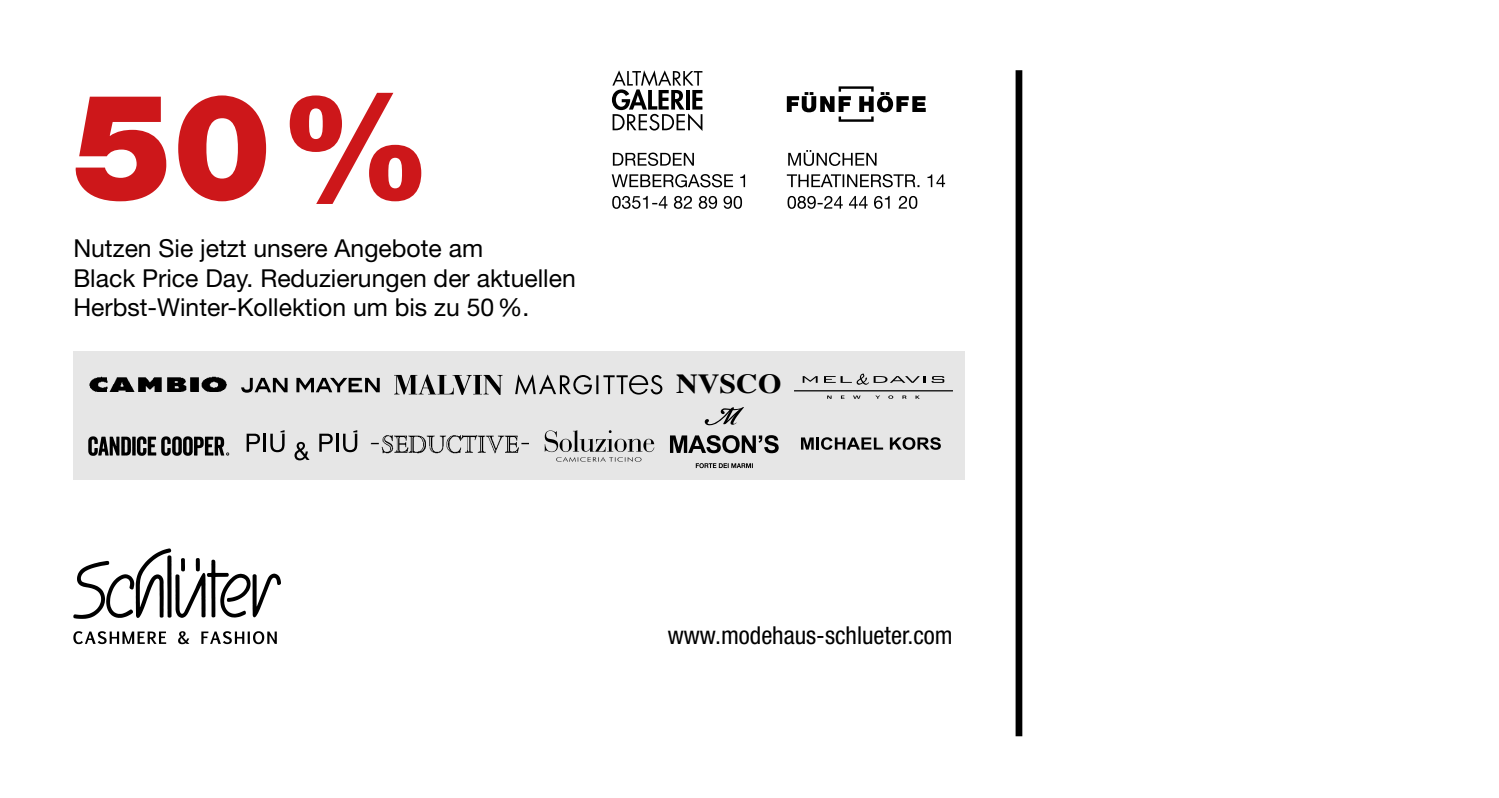
<style>
.page{position:relative;width:1499px;height:798px;background:#fff}
.page>*{position:absolute;margin:0;border:0;box-sizing:border-box;transform-origin:0 0}
.t1{font:900 148.5px "Helvetica Neue LT Std";color:#cd171a}
.t2{font:700 27.68px "Times";color:#000;scale:1.09 1}
.t3{font:24.75px/29.7px "Helvetica Neue LT Std";color:#000}
.t4{font:condensed 24.75px "Helvetica Neue LT Std";color:#000}
</style>
<div class="page">
<div style="left:73px;top:350px;width:892px;height:129px;background:#e6e6e6"></div>
<div style="left:1015px;top:70px;width:7px;height:666px;background:#000"></div>
<svg style="left:241px;top:378px;width:47px;height:14px"></svg>
<svg style="left:296px;top:378px;width:84px;height:14px"></svg>
<svg style="left:545px;top:430px;width:109px;height:31px"></svg>
<svg style="left:88px;top:436px;width:141px;height:19px"></svg>
<svg style="left:394px;top:374px;width:109px;height:21px"></svg>
<svg style="left:515px;top:374px;width:147px;height:21px"></svg>
<svg style="left:294px;top:442px;width:16px;height:18px"></svg>
<svg style="left:319px;top:433px;width:14px;height:18px"></svg>
<hr style="left:336px;top:433px;width:3px;height:18px;background:#000">
<svg style="left:247px;top:430px;width:38px;height:22px"></svg>
<svg style="left:343px;top:430px;width:14px;height:22px"></svg>
<img style="left:371px;top:435px;width:157px;height:19px">
<img style="left:89px;top:376px;width:138px;height:15px">
<hr style="left:794px;top:390px;width:159px;height:1px;background:#000">
<svg style="left:853px;top:395px;width:8px;height:3px"></svg>
<svg style="left:902px;top:395px;width:4px;height:3px"></svg>
<svg style="left:915px;top:395px;width:5px;height:3px"></svg>
<svg style="left:803px;top:376px;width:15px;height:6px"></svg>
<svg style="left:824px;top:373px;width:120px;height:11px"></svg>
<svg style="left:612px;top:196px;width:130px;height:13px"></svg>
<svg style="left:612px;top:174px;width:133px;height:13px"></svg>
<svg style="left:613px;top:152px;width:81px;height:14px"></svg>
<svg style="left:787px;top:196px;width:130px;height:13px"></svg>
<svg style="left:787px;top:174px;width:158px;height:13px"></svg>
<svg style="left:788px;top:150px;width:88px;height:16px"></svg>
<svg style="left:612px;top:70px;width:90px;height:61px"></svg>
<svg style="left:787px;top:86px;width:139px;height:36px"></svg>
<svg style="left:696px;top:463px;width:57px;height:5px"></svg>
<svg style="left:670px;top:435px;width:109px;height:18px"></svg>
<svg style="left:704px;top:407px;width:40px;height:18px"></svg>
<svg style="left:801px;top:437px;width:82px;height:12px"></svg>
<svg style="left:890px;top:437px;width:51px;height:12px"></svg>
<svg style="left:73px;top:548px;width:208px;height:70px"></svg>
<svg style="left:73px;top:631px;width:204px;height:13px"></svg>
<h1 class="t1" style="left:73px;top:58px;width:359px">50 %</h1>
<p class="t3" style="left:73px;top:233px;width:504px">Nutzen Sie jetzt unsere Angebote am<br>Black Price Day. Reduzierungen der aktuellen<br>Herbst-Winter-Kollektion um bis zu 50 %.</p>
<p class="t2" style="left:676px;top:357px;width:98px">NVSCO</p>
<p class="t4" style="left:668px;top:620px;width:286px">www.modehaus-schlueter.com</p>
</div>
